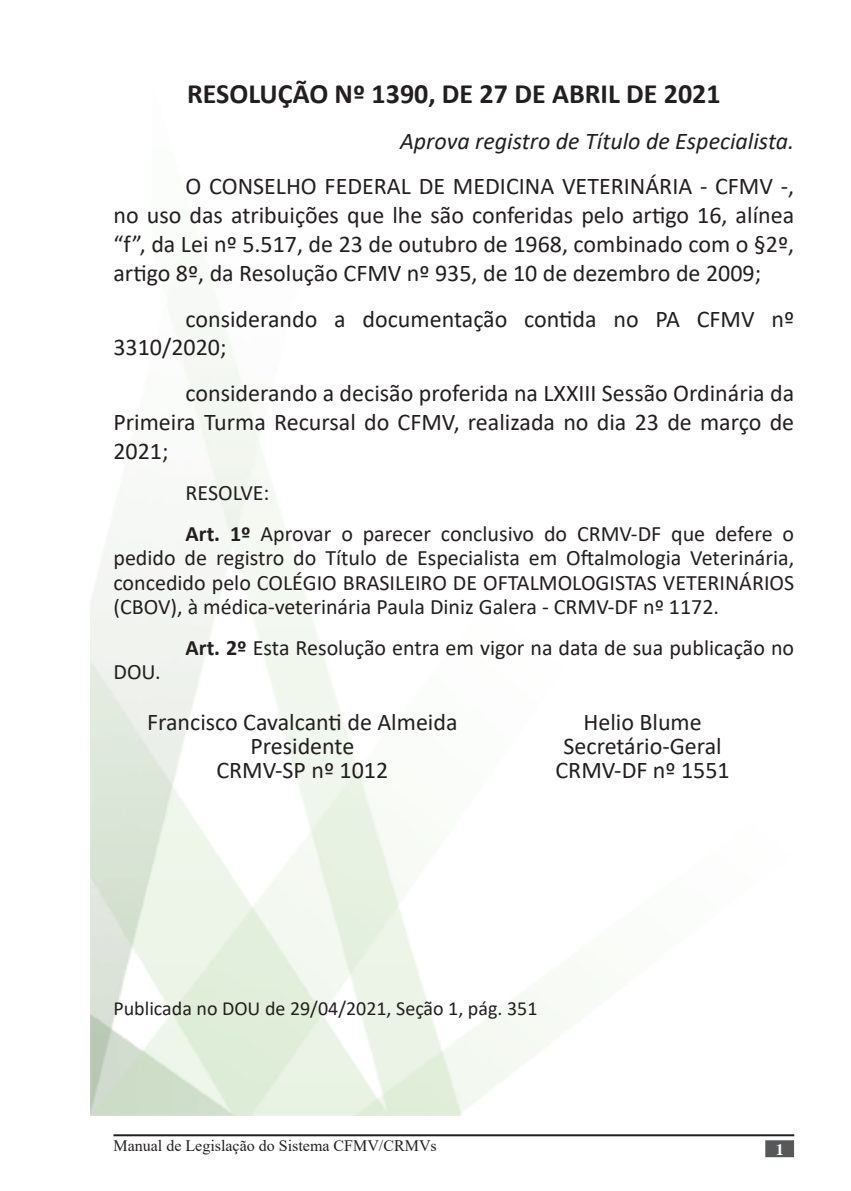
<style>
.page{position:relative;width:851px;height:1191px;background:#fff}
.page>*{position:absolute;margin:0;border:0;box-sizing:border-box;transform-origin:0 0}
.Texto_de_nota_de_rod{font:700 28px "Calibri";color:#231f20}
.Corpo_de_texto{font:24px/28.8px "Calibri";color:#231f20;text-align:justify}
.Texto_de_nota_de_rod-2{font:italic 24px "Calibri";color:#231f20}
.t1{font:22px/24.2px "Calibri";color:#231f20;text-align:justify}
.t2{font:20px "Calibri";color:#231f20}
.t3{font:16px "Times New Roman";color:#231f20}
.Apresentação{font:700 16px "Times";color:#fff}
.s1{font-weight:700}
</style>
<div class="page">
<hr style="left:113px;top:1134px;width:681px;height:2px;background:#231f20">
<div style="left:765px;top:1140px;width:28px;height:17px;background:#57585a;border:2px solid #57585a"></div>
<p class="Texto_de_nota_de_rod" style="left:187px;top:74px;width:535px">RESOLUÇÃO Nº 1390, DE 27 DE ABRIL DE 2021</p>
<p class="Texto_de_nota_de_rod-2" style="left:400px;top:124px;width:395px">Aprova registro de Título de Especialista.</p>
<p class="Corpo_de_texto" style="left:113px;top:171px;width:682px;text-indent:72px">O CONSELHO FEDERAL DE MEDICINA VETERINÁRIA - CFMV -, no uso das atribuições que lhe são conferidas pelo artigo 16, alínea “f”, da Lei nº 5.517, de 23 de outubro de 1968, combinado com o §2º, artigo 8º, da Resolução CFMV nº 935, de 10 de dezembro de 2009;</p>
<p class="Corpo_de_texto" style="left:113px;top:303px;width:682px;text-indent:72px">considerando a documentação contida no PA CFMV nº<br>3310/2020;</p>
<p class="Corpo_de_texto" style="left:113px;top:378px;width:682px;text-indent:72px">considerando a decisão proferida na LXXIII Sessão Ordinária da Primeira Turma Recursal do CFMV, realizada no dia 23 de março de 2021;</p>
<p class="t1" style="left:185px;top:480px;width:85px">RESOLVE:</p>
<p class="t1" style="left:113px;top:521px;width:682px;text-indent:72px"><span class="s1">Art. 1º</span> Aprovar o parecer conclusivo do CRMV-DF que defere o pedido de registro do Título de Especialista em Oftalmologia Veterinária, concedido pelo COLÉGIO BRASILEIRO DE OFTALMOLOGISTAS VETERINÁRIOS (CBOV), à médica-veterinária Paula Diniz Galera - CRMV-DF nº 1172.</p>
<p class="t1" style="left:185px;top:635px;width:610px"><span class="s1">Art. 2º</span> Esta Resolução entra em vigor na data de sua publicação no</p>
<p class="t1" style="left:113px;top:659px;width:49px">DOU.</p>
<p class="Corpo_de_texto" style="left:147px;top:707px;width:312px">Francisco Cavalcanti de Almeida</p>
<p class="Corpo_de_texto" style="left:250px;top:731px;width:105px">Presidente</p>
<p class="Corpo_de_texto" style="left:216px;top:755px;width:173px">CRMV-SP nº 1012</p>
<p class="Corpo_de_texto" style="left:583px;top:707px;width:120px">Helio Blume</p>
<p class="Corpo_de_texto" style="left:563px;top:731px;width:160px">Secretário-Geral</p>
<p class="Corpo_de_texto" style="left:555px;top:755px;width:176px">CRMV-DF nº 1551</p>
<p class="t2" style="left:113px;top:994px;width:425px">Publicada no DOU de 29/04/2021, Seção 1, pág. 351</p>
<p class="t3" style="left:113px;top:1134px;width:325px">Manual de Legislação do Sistema CFMV/CRMVs</p>
<p class="Apresentação" style="left:775px;top:1140px;width:9px">1</p>
</div>
